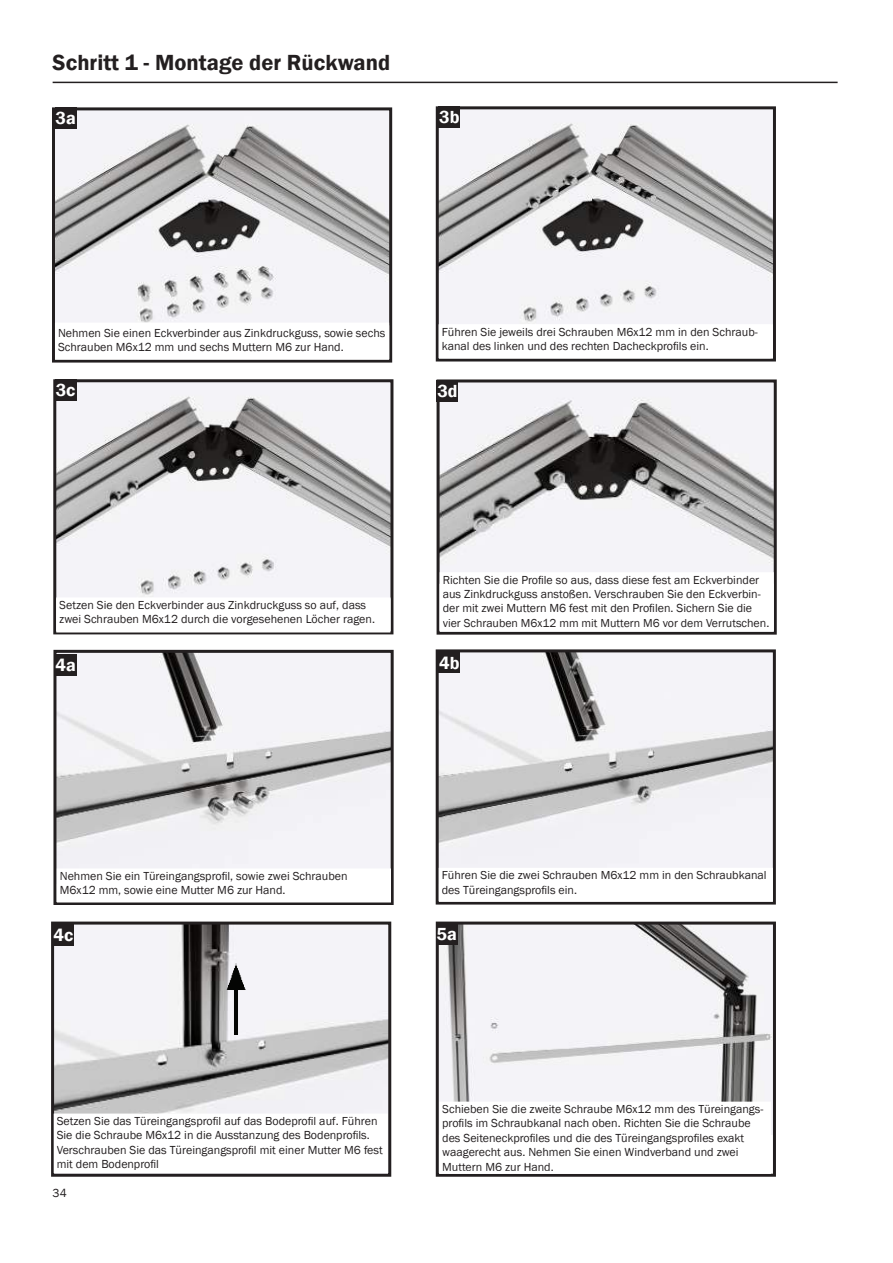
<style>
.page{position:relative;width:893px;height:1263px;background:#fff}
.page>*{position:absolute;margin:0;border:0;box-sizing:border-box;transform-origin:0 0}
.t1{font:600 22.5px "Franklin Gothic";color:#231f20}
.t2{font:600 18px "Franklin Gothic";color:#fff}
.t3{font:12px/14.4px "Franklin Gothic";color:#231f20}
.t4{font:11.85px "Franklin Gothic";color:#231f20}
.s1{font-size:12px}
</style>
<div class="page">
<hr style="left:53px;top:82px;width:785px;height:1px;background:#231f20">
<img style="left:57px;top:654px;width:333px;height:214px">
<div style="left:53px;top:650px;width:341px;height:255px;border:3px solid #231f20"></div>
<img style="left:440px;top:653px;width:332px;height:215px">
<div style="left:436px;top:649px;width:340px;height:255px;border:3px solid #231f20"></div>
<img style="left:55px;top:925px;width:332px;height:188px">
<div style="left:51px;top:921px;width:340px;height:256px;border:3px solid #231f20"></div>
<img style="left:56px;top:111px;width:332px;height:210px">
<div style="left:52px;top:107px;width:340px;height:256px;border:3px solid #231f20"></div>
<img style="left:440px;top:110px;width:332px;height:214px">
<div style="left:436px;top:106px;width:340px;height:255px;border:3px solid #231f20"></div>
<img style="left:57px;top:383px;width:332px;height:214px">
<div style="left:53px;top:379px;width:340px;height:255px;border:3px solid #231f20"></div>
<img style="left:441px;top:383px;width:332px;height:189px">
<div style="left:437px;top:379px;width:340px;height:256px;border:3px solid #231f20"></div>
<div style="left:55px;top:321px;width:334px;height:38px;background:#fff;border:3px solid #fff"></div>
<div style="left:56px;top:598px;width:334px;height:34px;background:#fff"></div>
<img style="left:440px;top:925px;width:332px;height:209px">
<div style="left:436px;top:921px;width:340px;height:256px;border:3px solid #231f20"></div>
<div style="left:440px;top:572px;width:334px;height:60px;border:3px solid #fff"></div>
<div style="left:439px;top:868px;width:334px;height:34px;border:3px solid #fff"></div>
<div style="left:441px;top:1103px;width:328px;height:69px;background:#fff"></div>
<div style="left:55px;top:107px;width:21px;height:22px;background:#231f20"></div>
<div style="left:439px;top:106px;width:21px;height:22px;background:#231f20"></div>
<div style="left:55px;top:379px;width:21px;height:21px;background:#231f20"></div>
<div style="left:437px;top:380px;width:21px;height:22px;background:#231f20"></div>
<div style="left:55px;top:654px;width:21px;height:21px;background:#231f20"></div>
<div style="left:439px;top:652px;width:21px;height:21px;background:#231f20"></div>
<div style="left:53px;top:924px;width:21px;height:21px;background:#231f20"></div>
<div style="left:436px;top:923px;width:21px;height:21px;background:#231f20"></div>
<img style="left:201px;top:964px;width:69px;height:71px">
<h1 class="t1" style="left:53px;top:48px;width:339px">Schritt 1 - Montage der Rückwand</h1>
<h2 class="t2" style="left:55px;top:107px;width:22px">3a</h2>
<h2 class="t2" style="left:439px;top:106px;width:22px">3b</h2>
<p class="t3" style="left:58px;top:326px;width:329px">Nehmen Sie einen Eckverbinder aus Zinkdruckguss, sowie sechs<br>Schrauben M6x12 mm und sechs Muttern M6 zur Hand.</p>
<p class="t3" style="left:442px;top:325px;width:317px">Führen Sie jeweils drei Schrauben M6x12 mm in den Schraub&shy;kanal des linken und des rechten Dacheckprofils ein.</p>
<h2 class="t2" style="left:56px;top:379px;width:21px">3c</h2>
<h2 class="t2" style="left:437px;top:380px;width:22px">3d</h2>
<p class="t3" style="left:59px;top:598px;width:317px">Setzen Sie den Eckverbinder aus Zinkdruckguss so auf, dass zwei Schrauben M6x12 durch die vorgesehenen Löcher ragen.</p>
<p class="t3" style="left:443px;top:573px;width:320px">Richten Sie die Profile so aus, dass diese fest am Eckverbinder aus Zinkdruckguss anstoßen. Verschrauben Sie den Eckverbin&shy;der mit zwei Muttern M6 fest mit den Profilen. Sichern Sie die</p>
<p class="t4" style="left:443px;top:615px;width:328px">vier Schrauben M6x12 mm mit Muttern M6 vor dem Verrut<span class="s1">schen.</span></p>
<h2 class="t2" style="left:56px;top:654px;width:22px">4a</h2>
<h2 class="t2" style="left:439px;top:652px;width:22px">4b</h2>
<p class="t3" style="left:60px;top:869px;width:289px">Nehmen Sie ein Türeingangsprofil, sowie zwei Schrauben<br>M6x12 mm, sowie eine Mutter M6 zur Hand.</p>
<p class="t3" style="left:442px;top:868px;width:326px">Führen Sie die zwei Schrauben M6x12 mm in den Schraubkanal des Türeingangsprofils ein.</p>
<h2 class="t2" style="left:54px;top:924px;width:21px">4c</h2>
<h2 class="t2" style="left:437px;top:923px;width:22px">5a</h2>
<p class="t3" style="left:57px;top:1114px;width:328px">Setzen Sie das Türeingangsprofil auf das Bodeprofil auf. Führen Sie die Schraube M6x12 in die Ausstanzung des Bodenprofils.<br>Verschrauben Sie das Türeingangsprofil mit einer Mutter M6 fest mit dem Bodenprofil</p>
<p class="t3" style="left:442px;top:1102px;width:323px">Schieben Sie die zweite Schraube M6x12 mm des Türeingangs&shy;profils im Schraubkanal nach oben. Richten Sie die Schraube des Seiteneckprofiles und die des Türeingangsprofiles exakt waagerecht aus. Nehmen Sie einen Windverband und zwei Muttern M6 zur Hand.</p>
<p class="t3" style="left:53px;top:1186px;width:16px">34</p>
</div>
